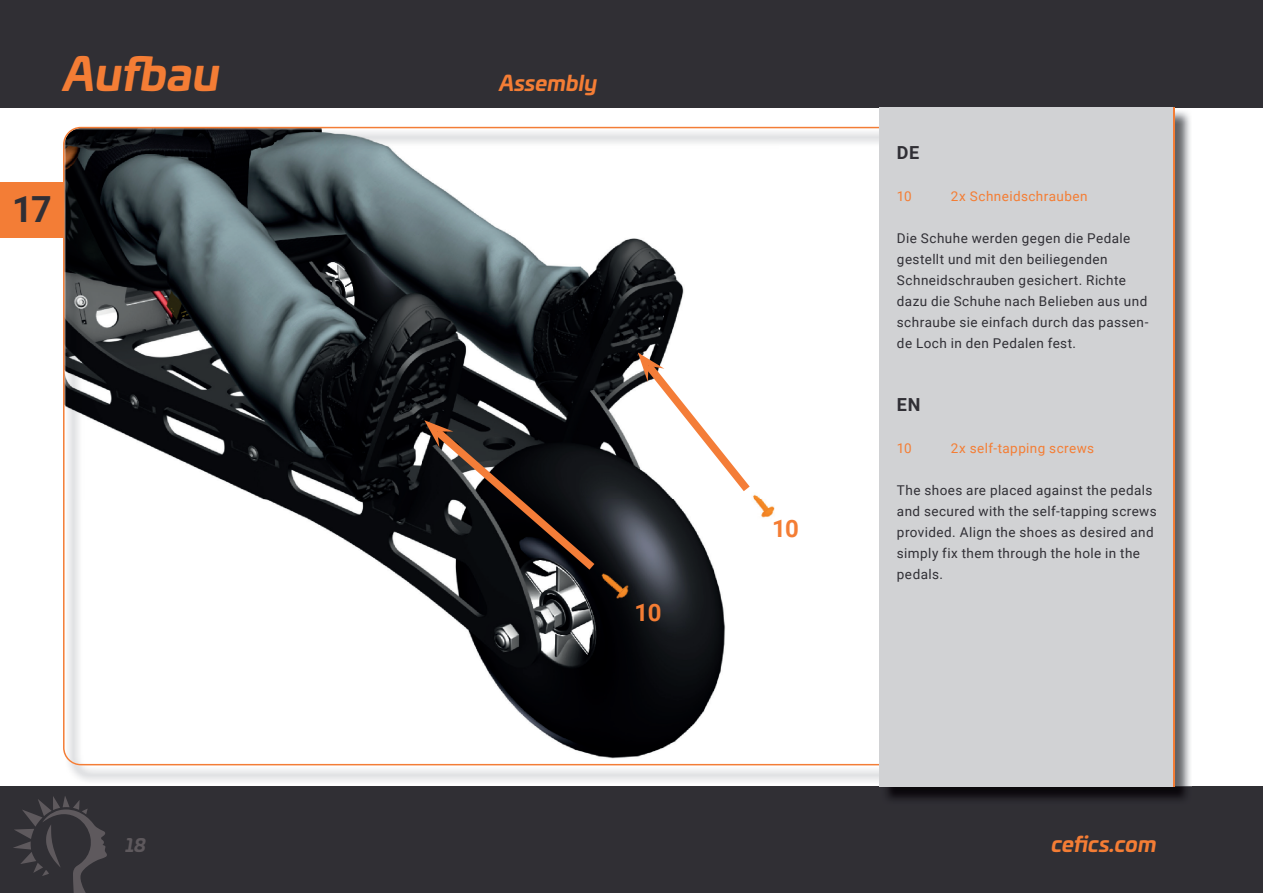
<style>
.page{position:relative;width:1263px;height:893px;background:#fff}
.page>*{position:absolute;margin:0;border:0;box-sizing:border-box;transform-origin:0 0}
.t1{font:italic 700 45px "Univia Pro";color:#f47d35}
.t2{font:700 36px "Roboto";color:#302f35}
.t3{font:700 24px "Roboto";color:#f47d34}
.t4{font:italic 700 21px "Univia Pro";color:#f47d35}
.t5{font:700 18px "Roboto";color:#302f35}
.t6{font:italic 700 18px "Univia Pro";color:#5e595d}
.t7{font:13.5px/21px "Roboto";letter-spacing:.03em;color:#302f35}
.t8{font:13.5px "Roboto";letter-spacing:.03em;color:#f47d34}
</style>
<div class="page">
<div style="left:0;top:0;width:1263px;height:107px;background:#302f34"></div>
<div style="left:0;top:786px;width:1263px;height:107px;background:#302f34"></div>
<svg style="left:13px;top:796px;width:94px;height:97px"></svg>
<div style="left:0;top:182px;width:64px;height:56px;background:#f37d36"></div>
<svg style="left:63px;top:127px;width:816px;height:638px"></svg>
<svg style="left:424px;top:420px;width:170px;height:150px;background:#2d2625"></svg>
<svg style="left:638px;top:352px;width:112px;height:139px"></svg>
<img style="left:887px;top:111px;width:305px;height:689px">
<div style="left:879px;top:107px;width:295px;height:680px;background:#d1d2d4"></div>
<hr style="left:1174px;top:107px;width:1px;height:680px;background:#f37d36">
<h1 class="t1" style="left:64px;top:38px;width:158px">Aufbau</h1>
<h2 class="t2" style="left:12px;top:184px;width:41px">17</h2>
<h3 class="t4" style="left:499px;top:67px;width:99px">Assembly</h3>
<h3 class="t3" style="left:635px;top:596px;width:28px">10</h3>
<h3 class="t3" style="left:772px;top:512px;width:28px">10</h3>
<h3 class="t5" style="left:897px;top:140px;width:24px">DE</h3>
<p class="t8" style="left:897px;top:187px;width:16px">10</p>
<p class="t8" style="left:951px;top:187px;width:138px">2x Schneidschrauben</p>
<p class="t7" style="left:897px;top:227px;width:253px">Die Schuhe werden gegen die Pedale gestellt und mit den beiliegenden Schneidschrauben gesichert. Richte dazu die Schuhe nach Belieben aus und schraube sie einfach durch das passen&shy;de Loch in den Pedalen fest.</p>
<h3 class="t5" style="left:897px;top:392px;width:25px">EN</h3>
<p class="t8" style="left:897px;top:439px;width:16px">10</p>
<p class="t8" style="left:951px;top:439px;width:145px">2x self-tapping screws</p>
<p class="t7" style="left:897px;top:479px;width:261px">The shoes are placed against the pedals and secured with the self-tapping screws provided. Align the shoes as desired and simply fix them through the hole in the pedals.</p>
<h3 class="t6" style="left:126px;top:831px;width:22px">18</h3>
<h3 class="t4" style="left:1051px;top:827px;width:107px">cefics.com</h3>
</div>
